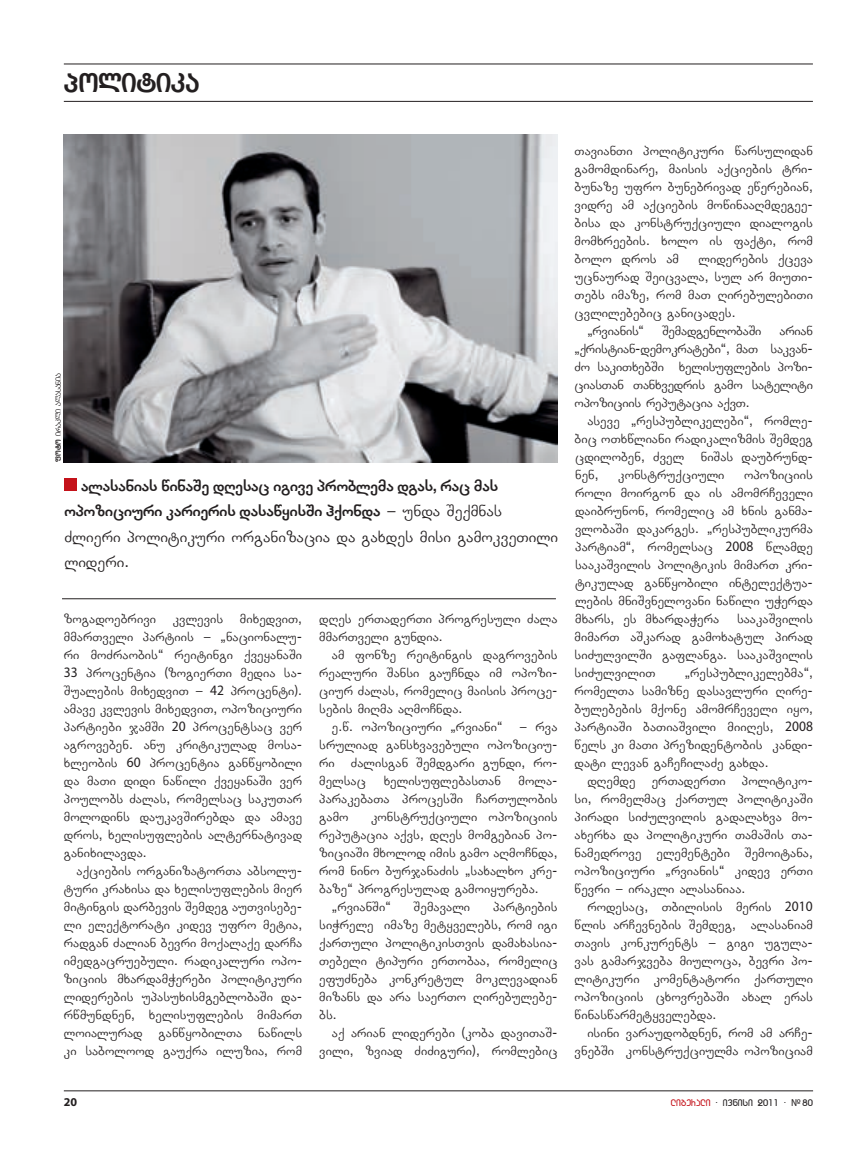
<style>
.page{position:relative;width:864px;height:1153px;background:#fff}
.page>*{position:absolute;margin:0;border:0;box-sizing:border-box;transform-origin:0 0}
.t1{font:700 27px "A Kolkhety M";letter-spacing:-.01em;color:#231f20}
.t2{font:700 16.5px/25.5px "A Kolkhety N";color:#231f20}
.t3{font:13.5px/18px "A Kolkhety N";letter-spacing:.005em;color:#231f20;text-align:justify}
.t4{font:13.5px "A Kolkhety N";letter-spacing:-.015em;color:#231f20}
.t5{font:700 12px "Myriad Pro";color:#231f20}
.t6{font:10.5px "Bauhaus Mtavruli Thin A";color:#231f20}
.t7{font:7.5px "A Kolkhety M";color:#231f20}
.s1{font-weight:700}
.s2{font-weight:400}
.s3{color:#c4121a}
.s4{font-family:"Myriad Pro"}
</style>
<div class="page">
<hr style="left:64px;top:64px;width:748px;height:1px;background:#231f20">
<hr style="left:64px;top:101px;width:748px;height:1px;background:#231f20">
<img style="left:64px;top:134px;width:493px;height:328px">
<div style="left:64px;top:478px;width:13px;height:13px;background:#c4121a"></div>
<hr style="left:62px;top:598px;width:493px;height:1px;background:#231f20">
<hr style="left:64px;top:1090px;width:748px;height:1px;background:#231f20">
<h1 class="t1" style="left:64px;top:70px;width:137px">politika</h1>
<p class="t7" style="left:55px;top:461px;width:90px;rotate:-90deg"><span class="s1">foto</span> irakli alasania</p>
<p class="t2" style="left:64px;top:474px;width:495px;text-indent:17px">ALASANIAS WINASE DRESAC IGIVE PROBLEMA DGAS, RAC MAS OPOZICIURI KARIERIS DASAWYISSI HQONDA <span class="s2">_ UNDA SEQMNAS ZLIERI POLITIKURI ORGANIZACIA DA GAXDES MISI GAMOKVETILI LIDERI.</span></p>
<p class="t3" style="left:64px;top:610px;width:240px">ZOGADOEBRIVI KVLEVIS MIXEDVIT, MMARTVELI PARTIIS _ `NACIONALU-RI MOZRAOBIS~ REITINGI QVEYANASI 33 PROCENTIA (ZOGIERTI MEDIA SA-SUALEBIS MIXEDVIT _ 42 PROCENTI).<br>AMAVE KVLEVIS MIXEDVIT, OPOZICIURI PARTIEBI JAMSI 20 PROCENTSAC VER AGROVEBEN. ANU KRITIKULAD MOSA-XLEOBIS 60 PROCENTIA GANWYOBILI DA MATI DIDI NAWILI QVEYANASI VER POULOBS ZALAS, ROMELSAC SAKUTAR MOLODINS DAUKAVSIREBDA DA AMAVE DROS, XELISUFLEBIS ALTERNATIVAD GANIXILAVDA.</p>
<p class="t3" style="left:64px;top:862px;width:240px;text-indent:13px">AQCIEBIS ORGANIZATORTA ABSOLU-TURI KRAXISA DA XELISUFLEBIS MIER MITINGIS DARBEVIS SEMDEG AUTVISEBE-LI ELEQTORATI KIDEV UFRO METIA, RADGAN ZALIAN BEVRI MOQALAQE DARCA IMEDGACRUEBULI. RADIKALURI OPO-ZICIIS MXARDAMWEREBI POLITIKURI LIDEREBIS UPASUXISMGEBLOBASI DA-RWMUNDNEN, XELISUFLEBIS MIMART LOIALURAD GANWYOBILTA NAWILS KI SABOLOOD GAUQRA ILUZIA, ROM</p>
<p class="t3" style="left:319px;top:610px;width:240px">DRES ERTADERTI PROGRESULI ZALA<br>MMARTVELI GUNDIA.</p>
<p class="t3" style="left:319px;top:646px;width:240px;text-indent:13px">AM FONZE REITINGIS DAGROVEBIS REALURI SANSI GAUCNDA IM OPOZI-CIUR ZALAS, ROMELIC MAISIS PROCE-SEBIS MIRMA ARMOCNDA.</p>
<p class="t3" style="left:319px;top:718px;width:240px;text-indent:13px">E.W. OPOZICIURI `RVIANI~ _ RVA SRULIAD GANSXVAVEBULI OPOZICIU-RI ZALISGAN SEMDGARI GUNDI, RO-MELSAC</p>
<p class="t3" style="left:319px;top:772px;width:240px;text-indent:199px">MOLA-PARAKEBATA PROCESSI CARTULOBIS GAMO</p>
<p class="t3" style="left:383px;top:772px;width:118px">XELISUFLEBASTAN</p>
<p class="t3" style="left:371px;top:808px;width:188px">KONSTRUQCIULI OPOZICIIS</p>
<p class="t3" style="left:319px;top:826px;width:240px">REPUTACIA AQVS, DRES MOMGEBIAN PO-</p>
<p class="t3" style="left:319px;top:844px;width:240px">ZICIASI MXOLOD IMIS GAMO ARMOCNDA,</p>
<p class="t3" style="left:319px;top:862px;width:240px">ROM NINO BURJANAZIS `SAXALXO KRE-</p>
<p class="t3" style="left:319px;top:880px;width:221px">BAZE~ PROGRESULAD GAMOIYUREBA.</p>
<p class="t3" style="left:332px;top:898px;width:60px">`RVIANSI~</p>
<p class="t3" style="left:413px;top:898px;width:58px">SEMAVALI</p>
<p class="t3" style="left:319px;top:898px;width:240px;text-indent:174px">PARTIEBIS SIWRELE IMAZE METYVELEBS, ROM IGI QARTULI POLITIKISTVIS DAMAXASIA-TEBELI TIPURI ERTOBAA, ROMELIC EFUZNEBA KONKRETUL MOKLEVADIAN MIZANS DA ARA SAERTO RIREBULEBE-BS.</p>
<p class="t3" style="left:319px;top:1024px;width:240px;text-align:right">AQ ARIAN LIDEREBI (KOBA DAVITAS-<br>VILI, ZVIAD ZIZIGURI), ROMLEBIC</p>
<p class="t3" style="left:574px;top:142px;width:240px">TAVIANTI POLITIKURI WARSULIDAN GAMOMDINARE, MAISIS AQCIEBIS TRI-BUNAZE UFRO BUNEBRIVAD EWEREBIAN, VIDRE AM AQCIEBIS MOWINAARMDEGEE-BISA DA KONSTRUQCIULI DIALOGIS MOMXREEBIS. XOLO IS FAQTI, ROM BOLO DROS AM</p>
<p class="t3" style="left:698px;top:250px;width:116px">LIDEREBIS QCEVA</p>
<p class="t3" style="left:574px;top:268px;width:240px">UCNAURAD SEICVALA, SUL AR MIUTI-</p>
<p class="t3" style="left:574px;top:286px;width:240px">TEBS IMAZE, ROM MAT RIREBULEBITI</p>
<p class="t3" style="left:574px;top:304px;width:162px">CVLILEBEBIC GANICADES.</p>
<p class="t4" style="left:587px;top:324px;width:58px">`RVIANIS~</p>
<p class="t4" style="left:661px;top:324px;width:101px">SEMADGENLOBASI</p>
<p class="t3" style="left:574px;top:322px;width:240px;text-indent:205px">ARIAN `QRISTIAN-DEMOKRATEBI~, MAT SAKVAN-ZO SAKITXEBSI XELISUFLEBIS POZI-CIASTAN TANXVEDRIS GAMO SATELITI OPOZICIIS REPUTACIA AQVT.</p>
<p class="t3" style="left:574px;top:412px;width:240px;text-indent:13px">ASEVE `RESPUBLIKELEBI~, ROMLE-BIC OTXWLIANI RADIKALIZMIS SEMDEG CDILOBEN, ZVEL NISAS DAUBRUND-NEN,</p>
<p class="t3" style="left:575px;top:466px;width:239px;text-indent:169px">OPOZICIIS ROLI MOIRGON DA IS AMOMRCEVELI DAIBRUNON, ROMELIC AM XNIS GANMA-VLOBASI DAKARGES. `RESPUBLIKURMA PARTIAM~, ROMELSAC 2008 WLAMDE SAAKASVILIS POLITIKIS MIMART KRI-TIKULAD GANWYOBILI INTELEQTUA-LEBIS MNISVNELOVANI NAWILI UWERDA MXARS, ES MXARDAWERA</p>
<p class="t3" style="left:618px;top:466px;width:108px">KONSTRUQCIULI</p>
<p class="t3" style="left:574px;top:610px;width:240px;text-indent:162px">SAAKASVILIS MIMART ASKARAD GAMOXATUL PIRAD SIZULVILSI GAFLANGA. SAAKASVILIS SIZULVILIT</p>
<p class="t3" style="left:574px;top:664px;width:240px;text-indent:110px">`RESPUBLIKELEBMA~, ROMELTA SAMIZNE DASAVLURI RIRE-BULEBEBIS MQONE AMOMRCEVELI IYO, PARTIASI BATIASVILI MIIRES, 2008<br>WELS KI MATI PREZIDENTOBIS KANDI-DATI LEVAN GACECILAZE GAXDA.</p>
<p class="t3" style="left:574px;top:772px;width:240px;text-indent:13px">DREMDE ERTADERTI POLITIKO-SI, ROMELMAC QARTUL POLITIKASI PIRADI SIZULVILIS GADALAXVA MO-AXERXA DA POLITIKURI TAMASIS TA-NAMEDROVE ELEMENTEBI SEMOITANA, OPOZICIURI `RVIANIS~ KIDEV ERTI WEVRI _ IRAKLI ALASANIAA.</p>
<p class="t3" style="left:574px;top:898px;width:240px;text-indent:13px">RODESAC, TBILISIS MERIS 2010<br>WLIS ARCEVNEBIS SEMDEG, ALASANIAM TAVIS KONKURENTS _ GIGI UGULA-VAS GAMARJVEBA MIULOCA, BEVRI PO-LITIKURI KOMENTATORI QARTULI OPOZICIIS CXOVREBASI AXAL ERAS WINASWARMETYVELEBDA.</p>
<p class="t3" style="left:574px;top:1024px;width:240px;text-align:right">ISINI VARAUDOBDNEN, ROM AM ARCE-<br>VNEBSI KONSTRUQCIULMA OPOZICIAM</p>
<p class="t5" style="left:64px;top:1094px;width:15px">20</p>
<p class="t6" style="left:670px;top:1097px;width:143px"><span class="s3">LIBERALI</span> . IVNISI 2011 . <span class="s4">№</span> 80</p>
</div>
